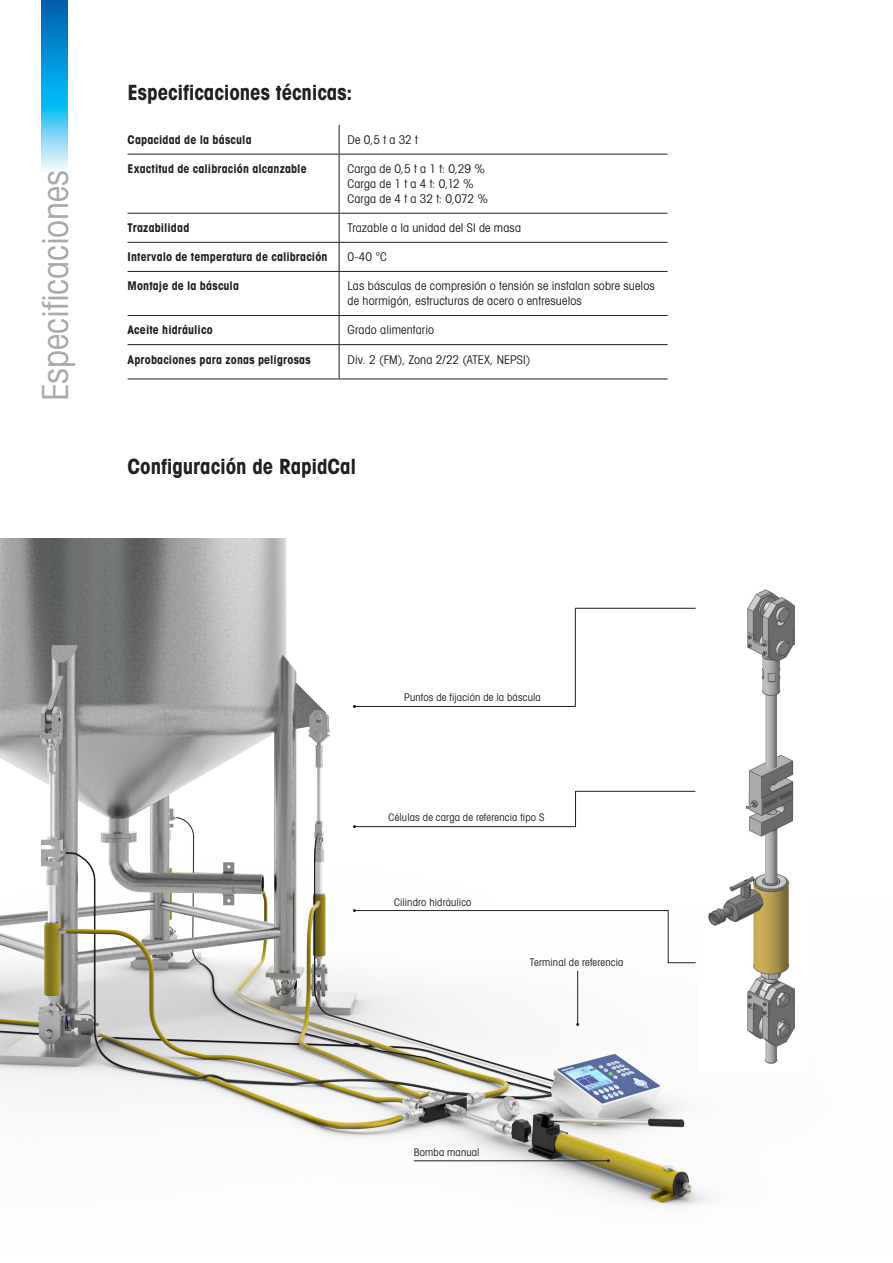
<style>
.page{position:relative;width:893px;height:1263px;background:#fff}
.page>*{position:absolute;margin:0;border:0;box-sizing:border-box;transform-origin:0 0}
.Rubrictitle_vertical_AVG_book_40__black_{font:36px "Avant Gardefor MT Bk";letter-spacing:-.005em;color:#a8a9ad}
.Title1_bold_14_17pt{font:21px "Avant Gardefor MT Bd";letter-spacing:-.005em;color:#231f20}
.Table_Text2_book_8_10pt{font:12px/15px "Avant Gardefor MT Bk";letter-spacing:.015em;color:#231f20}
.Table_Text2_book_8_10pt-2{font:12px "Avant Gardefor MT Bd";letter-spacing:.01em;color:#231f20}
.Captions_book_8_10pt{font:10.5px "Avant Gardefor MT Bk";letter-spacing:.015em;color:#231f20}
</style>
<div class="page">
<svg style="left:339px;top:125px;width:1px;height:29px"></svg>
<hr style="left:128px;top:154px;width:211px;height:1px;background:#231f20">
<hr style="left:339px;top:154px;width:329px;height:1px;background:#231f20">
<hr style="left:339px;top:154px;width:1px;height:59px;background:#231f20">
<hr style="left:128px;top:213px;width:211px;height:1px;background:#231f20">
<hr style="left:339px;top:213px;width:329px;height:1px;background:#231f20">
<hr style="left:128px;top:242px;width:211px;height:1px;background:#231f20">
<hr style="left:339px;top:242px;width:329px;height:1px;background:#231f20">
<svg style="left:339px;top:214px;width:1px;height:57px"></svg>
<hr style="left:128px;top:271px;width:211px;height:1px;background:#231f20">
<hr style="left:339px;top:271px;width:329px;height:1px;background:#231f20">
<hr style="left:339px;top:272px;width:1px;height:43px;background:#231f20">
<hr style="left:128px;top:315px;width:211px;height:1px;background:#231f20">
<hr style="left:339px;top:315px;width:329px;height:1px;background:#231f20">
<svg style="left:339px;top:316px;width:1px;height:28px"></svg>
<hr style="left:128px;top:344px;width:211px;height:1px;background:#231f20">
<hr style="left:339px;top:344px;width:329px;height:1px;background:#231f20">
<hr style="left:339px;top:345px;width:1px;height:34px;background:#231f20">
<hr style="left:128px;top:379px;width:211px;height:1px;background:#231f20">
<hr style="left:339px;top:379px;width:329px;height:1px;background:#231f20">
<img style="left:0;top:538px;width:710px;height:669px">
<img style="left:699px;top:583px;width:96px;height:488px">
<hr style="left:575px;top:608px;width:121px;height:1px;background:#231f20">
<hr style="left:575px;top:608px;width:1px;height:98px;background:#231f20">
<hr style="left:354px;top:706px;width:222px;height:1px;background:#231f20">
<hr style="left:577px;top:971px;width:1px;height:53px;background:#231f20">
<hr style="left:354px;top:910px;width:314px;height:1px;background:#231f20">
<hr style="left:668px;top:910px;width:1px;height:53px;background:#231f20">
<svg style="left:668px;top:962px;width:28px;height:1px"></svg>
<hr style="left:414px;top:1160px;width:194px;height:1px;background:#231f20">
<hr style="left:354px;top:826px;width:222px;height:1px;background:#231f20">
<hr style="left:575px;top:791px;width:120px;height:1px;background:#231f20">
<hr style="left:575px;top:791px;width:1px;height:36px;background:#231f20">
<svg style="left:42px;top:0;width:25px;height:171px;background:#32aae0"></svg>
<p class="Rubrictitle_vertical_AVG_book_40__black_" style="left:33px;top:401px;width:232px;rotate:-90deg">Especificaciones</p>
<p class="Title1_bold_14_17pt" style="left:128px;top:79px;width:226px">Especificaciones técnicas:</p>
<p class="Table_Text2_book_8_10pt-2" style="left:128px;top:132px;width:126px">Capacidad de la báscula</p>
<p class="Table_Text2_book_8_10pt" style="left:348px;top:132px;width:72px">De 0,5 t a 32 t</p>
<p class="Table_Text2_book_8_10pt-2" style="left:128px;top:161px;width:181px">Exactitud de calibración alcanzable</p>
<p class="Table_Text2_book_8_10pt" style="left:348px;top:161px;width:139px">Carga de 0,5 t a 1 t: 0,29 %</p>
<p class="Table_Text2_book_8_10pt" style="left:348px;top:176px;width:128px">Carga de 1 t a 4 t: 0,12 %</p>
<p class="Table_Text2_book_8_10pt" style="left:348px;top:191px;width:142px">Carga de 4 t a 32 t: 0,072 %</p>
<p class="Table_Text2_book_8_10pt-2" style="left:128px;top:220px;width:63px">Trazabilidad</p>
<p class="Table_Text2_book_8_10pt" style="left:348px;top:220px;width:175px">Trazable a la unidad del SI de masa</p>
<p class="Table_Text2_book_8_10pt-2" style="left:128px;top:249px;width:201px">Intervalo de temperatura de calibración</p>
<p class="Table_Text2_book_8_10pt" style="left:348px;top:249px;width:41px">0-40 °C</p>
<p class="Table_Text2_book_8_10pt-2" style="left:128px;top:278px;width:113px">Montaje de la báscula</p>
<p class="Table_Text2_book_8_10pt" style="left:348px;top:278px;width:309px">Las básculas de compresión o tensión se instalan sobre suelos de hormigón, estructuras de acero o entresuelos</p>
<p class="Table_Text2_book_8_10pt-2" style="left:128px;top:322px;width:87px">Aceite hidráulico</p>
<p class="Table_Text2_book_8_10pt" style="left:348px;top:322px;width:88px">Grado alimentario</p>
<p class="Table_Text2_book_8_10pt-2" style="left:128px;top:351px;width:185px">Aprobaciones para zonas peligrosas</p>
<p class="Table_Text2_book_8_10pt" style="left:348px;top:351px;width:184px">Div. 2 (FM), Zona 2/22 (ATEX, NEPSI)</p>
<p class="Title1_bold_14_17pt" style="left:128px;top:453px;width:230px">Configuración de RapidCal</p>
<p class="Captions_book_8_10pt" style="left:404px;top:690px;width:138px">Puntos de fijación de la báscula</p>
<p class="Captions_book_8_10pt" style="left:389px;top:811px;width:157px">Células de carga de referencia tipo S</p>
<p class="Captions_book_8_10pt" style="left:394px;top:896px;width:79px">Cilindro hidráulico</p>
<p class="Captions_book_8_10pt" style="left:530px;top:956px;width:95px">Terminal de referencia</p>
<p class="Captions_book_8_10pt" style="left:414px;top:1146px;width:67px">Bomba manual</p>
</div>
